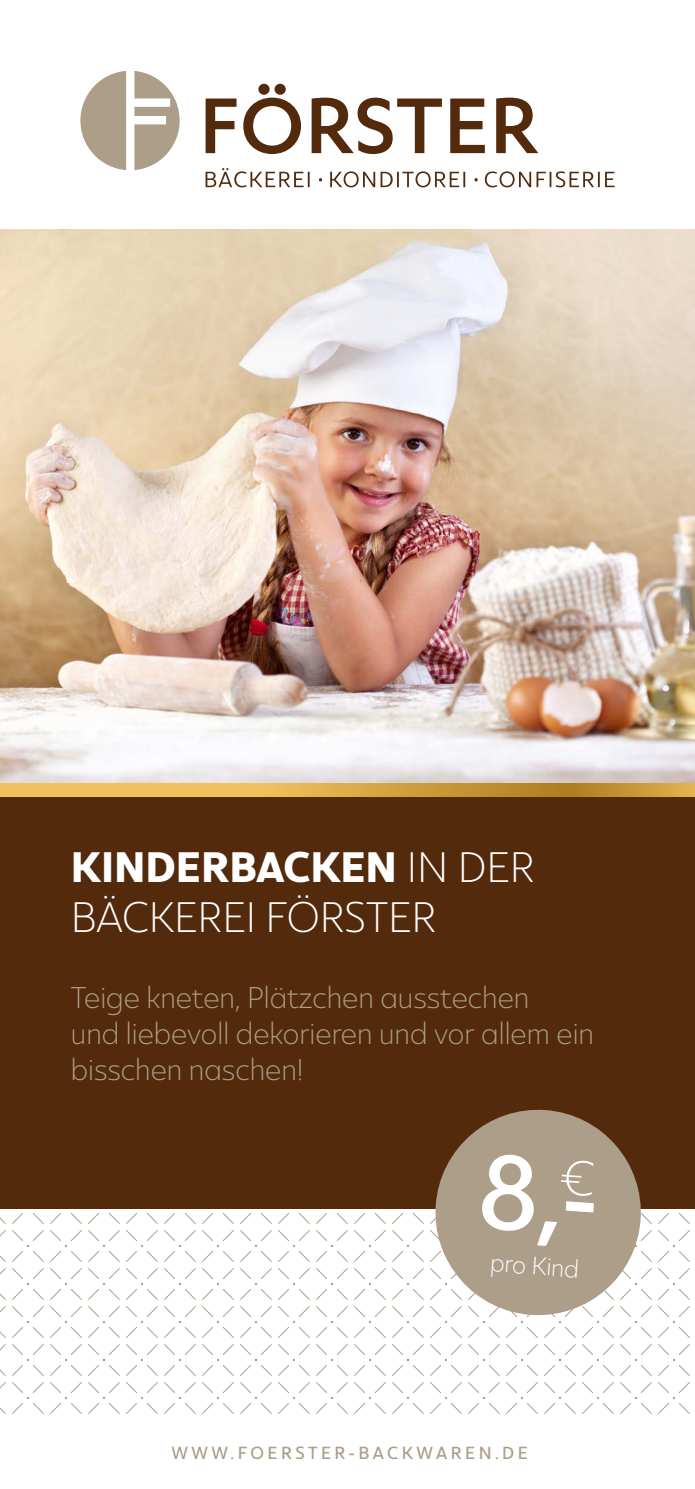
<style>
.page{position:relative;width:695px;height:1489px;background:#fff}
.page>*{position:absolute;margin:0;border:0;box-sizing:border-box;transform-origin:0 0}
.t1{font:42.5px "Ultine Con Bol";color:#fff}
.t2{font:42.5px "Ultine Con Lig";color:#fff}
.t3{font:30px/36px "Ultine Con Lig";color:#ac9e89}
.t4{font:25px "Ultine Con Lig";color:#fff}
.t5{font:17.5px "Ultine Con Med";letter-spacing:.2em;color:#ac9e89}
.s1{font-family:"Ultine Con Lig"}
</style>
<div class="page">
<svg style="left:80px;top:71px;width:100px;height:99px"></svg>
<svg style="left:205px;top:84px;width:333px;height:70px"></svg>
<svg style="left:205px;top:168px;width:409px;height:19px"></svg>
<svg style="left:0;top:1208px;width:694px;height:206px"></svg>
<div style="left:0;top:796px;width:694px;height:412px;background:#532a0c"></div>
<svg style="left:0;top:782px;width:694px;height:14px;background:#d9ad53"></svg>
<svg style="left:431px;top:1109px;width:213px;height:209px;fill:#ac9e89"></svg>
<img style="left:0;top:229px;width:694px;height:553px">
<div style="left:480px;top:1152px;width:114px;height:94px;background:#ac9e89"></div>
<h1 class="t1" style="left:71px;top:841px;width:465px">KINDERBACKEN <span class="s1">IN DER</span></h1>
<h1 class="t2" style="left:71px;top:891px;width:367px">BÄCKEREI FÖRSTER</h1>
<p class="t3" style="left:71px;top:979px;width:524px">Teige kneten, Plätzchen ausstechen<br>und liebevoll dekorieren und vor allem ein bisschen naschen!</p>
<p class="t4" style="left:491px;top:1247px;width:90px;rotate:4deg">pro Kind</p>
<p class="t5" style="left:171px;top:1442px;width:358px">WWW.FOERSTER-BACKWAREN.DE</p>
</div>
